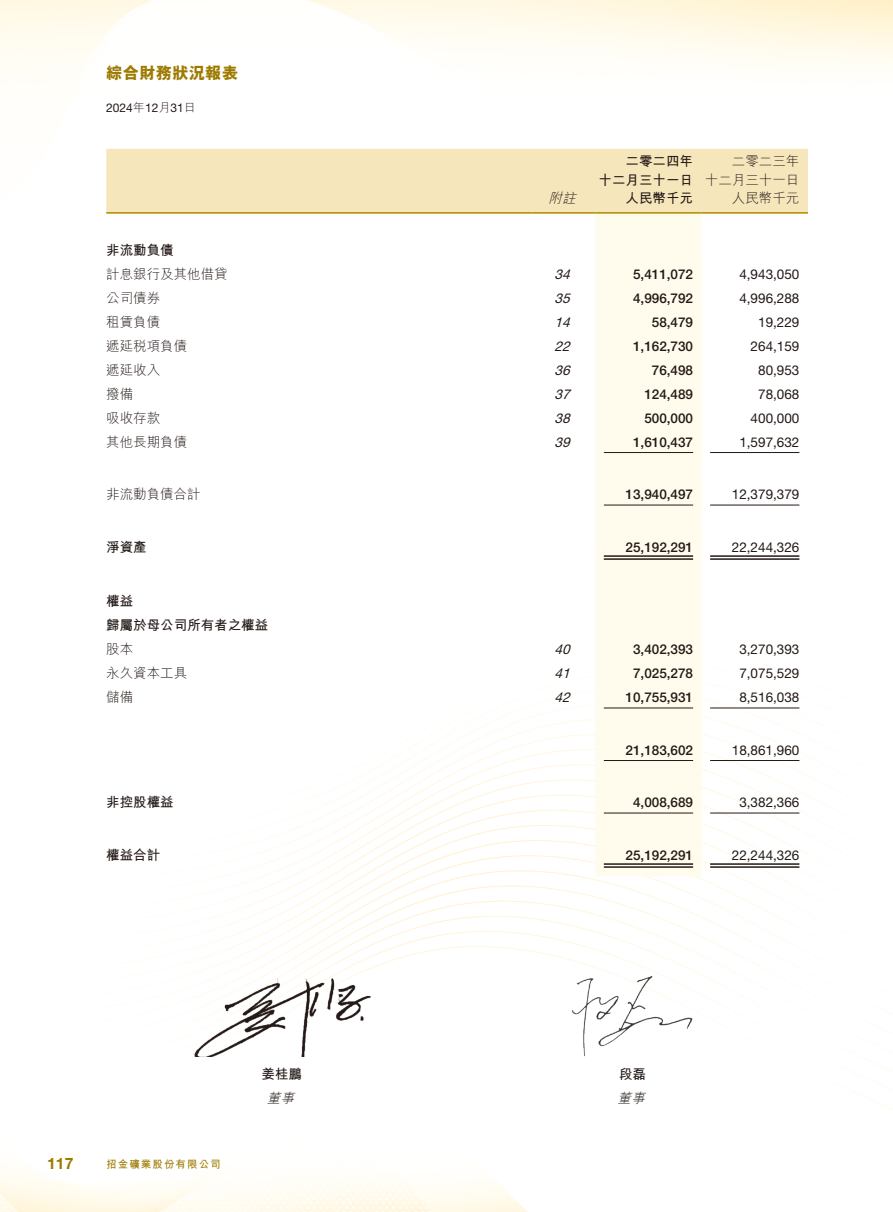
<style>
.page{position:relative;width:893px;height:1212px;background:#fff}
.page>*{position:absolute;margin:0;border:0;box-sizing:border-box;transform-origin:0 0}
.t1{font:800 16.5px "M Hei HK";color:#9d7a00}
.t2{font:700 15.75px "Helvetica Neue LT Std";color:#9d7a00}
.t3{font:500 13.5px "Helvetica Neue LT Std";color:#231916}
.t4{font:13.5px "Helvetica Neue LT Std";color:#231916}
.t5{font:300 13.5px "M Hei HK";color:#231916}
.t6{font:700 13.5px/24px "M Hei HK";color:#231916}
.t7{font:italic 13.5px "Helvetica Neue LT Std";color:#231916}
.t8{font:italic 300 13.5px "M Hei HK";color:#231916}
.t9{font:12px "Helvetica Neue LT Std";color:#231916}
.t10{font:700 10.5px "M Hei HK";letter-spacing:.1em;color:#9d7a00}
.s1{font-family:"M Hei HK";font-weight:300}
</style>
<div class="page">
<img style="left:0;top:0;width:893px;height:1212px">
<div style="left:106px;top:149px;width:702px;height:63px;background:#f6e6bb"></div>
<div style="left:595px;top:214px;width:107px;height:662px;background:#fffbed"></div>
<hr style="left:106px;top:212px;width:425px;height:2px;background:#b28c00">
<hr style="left:531px;top:212px;width:64px;height:2px;background:#b28c00">
<hr style="left:595px;top:212px;width:107px;height:2px;background:#b28c00">
<hr style="left:702px;top:212px;width:106px;height:2px;background:#b28c00">
<hr style="left:604px;top:452px;width:89px;height:1px;background:#231916">
<hr style="left:710px;top:452px;width:89px;height:1px;background:#231916">
<hr style="left:604px;top:505px;width:89px;height:1px;background:#231916">
<hr style="left:710px;top:505px;width:89px;height:1px;background:#231916">
<hr style="left:604px;top:555px;width:89px;height:2px;background:#231916">
<hr style="left:604px;top:558px;width:89px;height:2px;background:#231916">
<hr style="left:710px;top:555px;width:89px;height:2px;background:#231916">
<hr style="left:710px;top:558px;width:89px;height:2px;background:#231916">
<hr style="left:604px;top:708px;width:89px;height:1px;background:#231916">
<hr style="left:710px;top:708px;width:89px;height:1px;background:#231916">
<hr style="left:604px;top:760px;width:89px;height:1px;background:#231916">
<hr style="left:710px;top:760px;width:89px;height:1px;background:#231916">
<hr style="left:604px;top:813px;width:89px;height:1px;background:#231916">
<hr style="left:710px;top:813px;width:89px;height:1px;background:#231916">
<hr style="left:604px;top:863px;width:89px;height:2px;background:#231916">
<hr style="left:604px;top:866px;width:89px;height:2px;background:#231916">
<hr style="left:710px;top:863px;width:89px;height:2px;background:#231916">
<hr style="left:710px;top:866px;width:89px;height:2px;background:#231916">
<img style="left:193px;top:979px;width:177px;height:78px">
<img style="left:571px;top:975px;width:123px;height:82px">
<p class="t1" style="left:106px;top:61px;width:133px">綜合財務狀況報表</p>
<p class="t9" style="left:106px;top:100px;width:91px">2024<span class="s1">年</span>12<span class="s1">月</span>31<span class="s1">日</span></p>
<p class="t6" style="left:106px;top:237px;width:69px">非流動負債</p>
<p class="t5" style="left:106px;top:264px;width:123px">計息銀行及其他借貸</p>
<p class="t5" style="left:106px;top:288px;width:55px">公司債券</p>
<p class="t5" style="left:106px;top:312px;width:55px">租賃負債</p>
<p class="t5" style="left:106px;top:336px;width:82px">遞延稅項負債</p>
<p class="t5" style="left:106px;top:360px;width:55px">遞延收入</p>
<p class="t5" style="left:106px;top:384px;width:28px">撥備</p>
<p class="t5" style="left:106px;top:408px;width:55px">吸收存款</p>
<p class="t5" style="left:106px;top:432px;width:82px">其他長期負債</p>
<p class="t5" style="left:106px;top:485px;width:96px">非流動負債合計</p>
<p class="t6" style="left:106px;top:534px;width:42px">淨資產</p>
<p class="t6" style="left:106px;top:588px;width:163px">權益<br>歸屬於母公司所有者之權益</p>
<p class="t5" style="left:106px;top:640px;width:28px">股本</p>
<p class="t5" style="left:106px;top:664px;width:82px">永久資本工具</p>
<p class="t5" style="left:106px;top:688px;width:28px">儲備</p>
<p class="t6" style="left:106px;top:789px;width:69px">非控股權益</p>
<p class="t6" style="left:106px;top:842px;width:55px">權益合計</p>
<p class="t2" style="left:47px;top:1153px;width:28px">117</p>
<p class="t10" style="left:106px;top:1157px;width:116px">招金礦業股份有限公司</p>
<p class="t6" style="left:261px;top:1061px;width:42px">姜桂鵬</p>
<p class="t8" style="left:267px;top:1089px;width:33px">董事</p>
<p class="t8" style="left:549px;top:189px;width:33px">附註</p>
<p class="t6" style="left:626px;top:148px;width:69px">二零二四年</p>
<p class="t5" style="left:732px;top:151px;width:69px">二零二三年</p>
<p class="t6" style="left:599px;top:167px;width:96px">十二月三十一日</p>
<p class="t5" style="left:705px;top:170px;width:96px">十二月三十一日</p>
<p class="t6" style="left:626px;top:185px;width:69px">人民幣千元</p>
<p class="t5" style="left:732px;top:189px;width:69px">人民幣千元</p>
<p class="t7" style="left:554px;top:266px;width:21px">34</p>
<p class="t3" style="left:633px;top:266px;width:62px">5,411,072</p>
<p class="t4" style="left:739px;top:266px;width:62px">4,943,050</p>
<p class="t7" style="left:554px;top:290px;width:21px">35</p>
<p class="t3" style="left:633px;top:290px;width:62px">4,996,792</p>
<p class="t4" style="left:739px;top:290px;width:62px">4,996,288</p>
<p class="t7" style="left:554px;top:314px;width:21px">14</p>
<p class="t3" style="left:652px;top:314px;width:43px">58,479</p>
<p class="t4" style="left:758px;top:314px;width:43px">19,229</p>
<p class="t7" style="left:554px;top:338px;width:21px">22</p>
<p class="t3" style="left:633px;top:338px;width:62px">1,162,730</p>
<p class="t4" style="left:751px;top:338px;width:50px">264,159</p>
<p class="t7" style="left:554px;top:362px;width:21px">36</p>
<p class="t3" style="left:652px;top:362px;width:43px">76,498</p>
<p class="t4" style="left:758px;top:362px;width:43px">80,953</p>
<p class="t7" style="left:554px;top:386px;width:21px">37</p>
<p class="t3" style="left:644px;top:386px;width:50px">124,489</p>
<p class="t4" style="left:758px;top:386px;width:43px">78,068</p>
<p class="t7" style="left:554px;top:410px;width:21px">38</p>
<p class="t3" style="left:644px;top:410px;width:50px">500,000</p>
<p class="t4" style="left:751px;top:410px;width:50px">400,000</p>
<p class="t7" style="left:554px;top:434px;width:21px">39</p>
<p class="t3" style="left:633px;top:434px;width:62px">1,610,437</p>
<p class="t4" style="left:739px;top:434px;width:62px">1,597,632</p>
<p class="t3" style="left:626px;top:486px;width:69px">13,940,497</p>
<p class="t4" style="left:732px;top:486px;width:69px">12,379,379</p>
<p class="t3" style="left:626px;top:539px;width:69px">25,192,291</p>
<p class="t4" style="left:732px;top:539px;width:69px">22,244,326</p>
<p class="t7" style="left:554px;top:641px;width:21px">40</p>
<p class="t3" style="left:633px;top:641px;width:62px">3,402,393</p>
<p class="t4" style="left:739px;top:641px;width:62px">3,270,393</p>
<p class="t7" style="left:554px;top:665px;width:21px">41</p>
<p class="t3" style="left:633px;top:665px;width:62px">7,025,278</p>
<p class="t4" style="left:739px;top:665px;width:62px">7,075,529</p>
<p class="t7" style="left:554px;top:689px;width:21px">42</p>
<p class="t3" style="left:626px;top:689px;width:69px">10,755,931</p>
<p class="t4" style="left:739px;top:689px;width:62px">8,516,038</p>
<p class="t3" style="left:626px;top:742px;width:69px">21,183,602</p>
<p class="t4" style="left:732px;top:742px;width:69px">18,861,960</p>
<p class="t3" style="left:633px;top:794px;width:62px">4,008,689</p>
<p class="t4" style="left:739px;top:794px;width:62px">3,382,366</p>
<p class="t3" style="left:626px;top:847px;width:69px">25,192,291</p>
<p class="t4" style="left:732px;top:847px;width:69px">22,244,326</p>
<p class="t6" style="left:619px;top:1061px;width:28px">段磊</p>
<p class="t8" style="left:618px;top:1089px;width:33px">董事</p>
</div>
